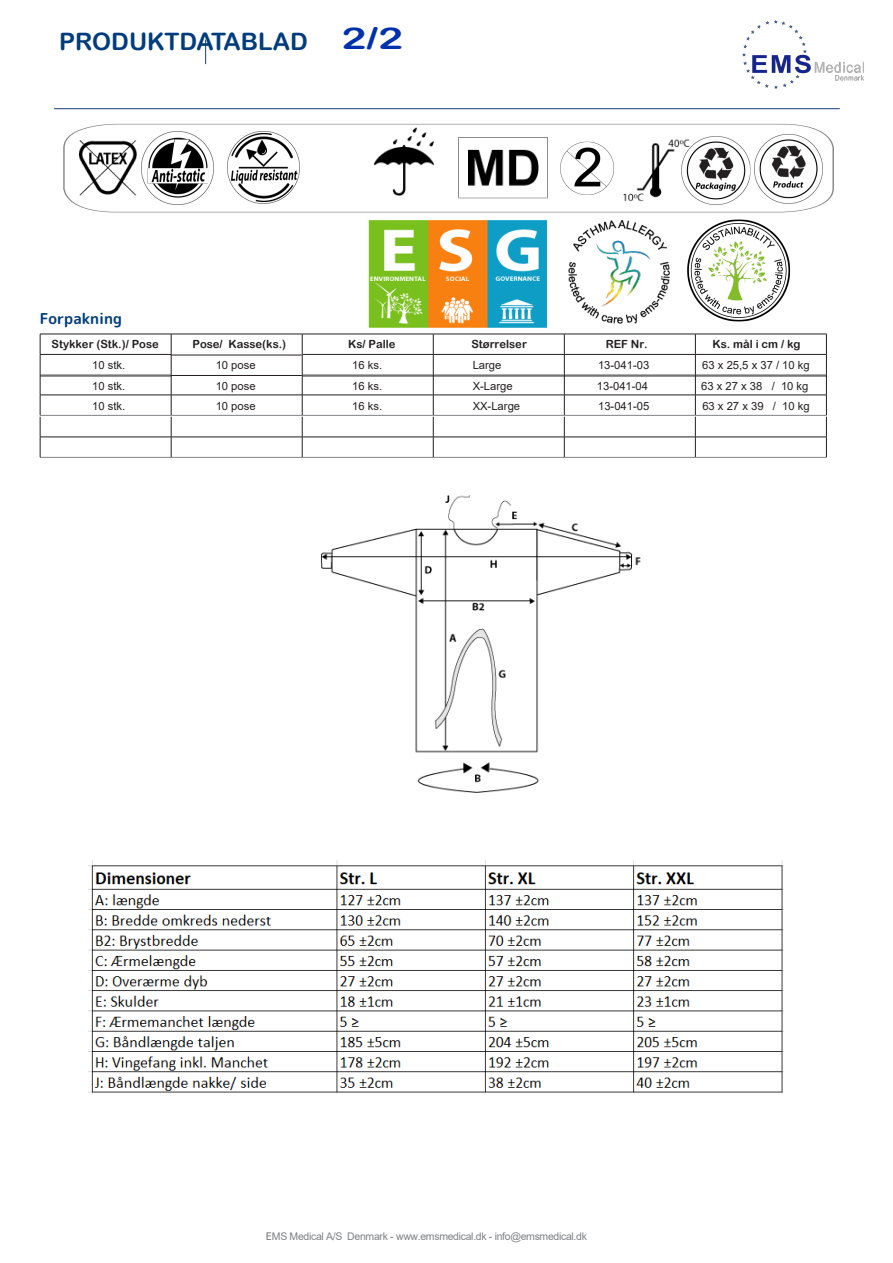
<style>
.page{position:relative;width:893px;height:1263px;background:#fff}
.page>*{position:absolute;margin:0;border:0;box-sizing:border-box;transform-origin:0 0}
.t1{font:24px "Arial Rounded MT Bold";color:#013d7d}
.t2{font:700 15px "Rounded Mplus 1 c";color:#013d7d}
.t3{font:11.25px "Arial";color:#231f20}
.t4{font:11.25px "Arial Rounded MT Bold";color:#231f20}
.t5{font:10.5px "Arial";letter-spacing:-.03em;color:#808285}
.s1{font-size:30px;color:#0031ad}
.s2{font-family:"Rounded Mplus 1 c";font-weight:500}
</style>
<div class="page">
<svg style="left:205px;top:40px;width:1px;height:24px"></svg>
<hr style="left:54px;top:108px;width:785px;height:1px;background:#153f74">
<hr style="left:695px;top:375px;width:132px;height:1px;background:#808285">
<hr style="left:564px;top:375px;width:131px;height:1px;background:#808285">
<hr style="left:433px;top:375px;width:131px;height:1px;background:#808285">
<hr style="left:302px;top:375px;width:131px;height:1px;background:#808285">
<hr style="left:40px;top:375px;width:131px;height:1px;background:#808285">
<hr style="left:695px;top:354px;width:132px;height:1px;background:#231f20">
<hr style="left:564px;top:354px;width:131px;height:1px;background:#231f20">
<hr style="left:433px;top:354px;width:131px;height:1px;background:#231f20">
<hr style="left:302px;top:354px;width:131px;height:1px;background:#231f20">
<hr style="left:171px;top:375px;width:131px;height:1px;background:#231f20">
<hr style="left:40px;top:354px;width:131px;height:1px;background:#231f20">
<hr style="left:695px;top:334px;width:132px;height:1px;background:#231f20">
<hr style="left:564px;top:334px;width:131px;height:1px;background:#231f20">
<hr style="left:433px;top:334px;width:131px;height:1px;background:#231f20">
<hr style="left:302px;top:334px;width:131px;height:1px;background:#231f20">
<hr style="left:171px;top:334px;width:131px;height:1px;background:#231f20">
<hr style="left:40px;top:334px;width:131px;height:1px;background:#231f20">
<hr style="left:40px;top:376px;width:131px;height:1px;background:#231f20">
<hr style="left:171px;top:355px;width:131px;height:1px;background:#231f20">
<hr style="left:302px;top:376px;width:131px;height:1px;background:#231f20">
<hr style="left:433px;top:376px;width:131px;height:1px;background:#231f20">
<hr style="left:564px;top:376px;width:131px;height:1px;background:#231f20">
<hr style="left:695px;top:376px;width:132px;height:1px;background:#231f20">
<hr style="left:40px;top:395px;width:131px;height:1px;background:#231f20">
<hr style="left:171px;top:395px;width:131px;height:1px;background:#231f20">
<hr style="left:302px;top:395px;width:131px;height:1px;background:#231f20">
<hr style="left:433px;top:395px;width:131px;height:1px;background:#231f20">
<hr style="left:564px;top:395px;width:131px;height:1px;background:#231f20">
<hr style="left:695px;top:395px;width:132px;height:1px;background:#231f20">
<hr style="left:40px;top:415px;width:131px;height:1px;background:#808285">
<hr style="left:171px;top:415px;width:131px;height:1px;background:#808285">
<hr style="left:302px;top:415px;width:131px;height:1px;background:#808285">
<hr style="left:433px;top:415px;width:131px;height:1px;background:#808285">
<hr style="left:564px;top:415px;width:131px;height:1px;background:#808285">
<hr style="left:695px;top:415px;width:132px;height:1px;background:#808285">
<hr style="left:695px;top:457px;width:132px;height:1px;background:#808285">
<hr style="left:564px;top:457px;width:131px;height:1px;background:#808285">
<hr style="left:433px;top:457px;width:131px;height:1px;background:#808285">
<hr style="left:302px;top:457px;width:131px;height:1px;background:#808285">
<hr style="left:171px;top:457px;width:131px;height:1px;background:#808285">
<hr style="left:40px;top:457px;width:131px;height:1px;background:#808285">
<hr style="left:695px;top:437px;width:132px;height:1px;background:#231f20">
<hr style="left:564px;top:437px;width:131px;height:1px;background:#231f20">
<hr style="left:433px;top:437px;width:131px;height:1px;background:#231f20">
<hr style="left:302px;top:437px;width:131px;height:1px;background:#231f20">
<hr style="left:171px;top:437px;width:131px;height:1px;background:#231f20">
<hr style="left:40px;top:437px;width:131px;height:1px;background:#231f20">
<svg style="left:826px;top:334px;width:1px;height:123px"></svg>
<svg style="left:695px;top:335px;width:1px;height:122px"></svg>
<svg style="left:564px;top:334px;width:1px;height:123px"></svg>
<svg style="left:433px;top:341px;width:1px;height:116px"></svg>
<svg style="left:302px;top:334px;width:1px;height:123px"></svg>
<svg style="left:171px;top:334px;width:1px;height:123px"></svg>
<svg style="left:40px;top:334px;width:1px;height:123px"></svg>
<img style="left:743px;top:21px;width:121px;height:67px">
<svg style="left:63px;top:124px;width:771px;height:89px"></svg>
<img style="left:141px;top:132px;width:73px;height:72px">
<img style="left:79px;top:141px;width:57px;height:55px">
<img style="left:654px;top:208px;width:161px;height:127px">
<img style="left:569px;top:220px;width:101px;height:104px">
<img style="left:374px;top:127px;width:59px;height:69px">
<img style="left:622px;top:137px;width:59px;height:67px">
<img style="left:356px;top:220px;width:205px;height:121px">
<img style="left:754px;top:135px;width:68px;height:68px">
<img style="left:681px;top:136px;width:69px;height:69px">
<img style="left:459px;top:138px;width:89px;height:66px">
<img style="left:227px;top:132px;width:72px;height:72px">
<img style="left:560px;top:140px;width:54px;height:63px">
<img style="left:321px;top:495px;width:320px;height:298px">
<img style="left:89px;top:860px;width:695px;height:233px">
<h1 class="t1" style="left:59px;top:27px;width:345px">PRODUKTDATABLAD <span class="s1">2/2</span></h1>
<h2 class="t2" style="left:40px;top:308px;width:84px">Forpakning</h2>
<p class="t3" style="left:92px;top:359px;width:35px">10 stk.</p>
<p class="t3" style="left:216px;top:359px;width:42px">10 pose</p>
<p class="t3" style="left:352px;top:359px;width:31px">16 ks.</p>
<p class="t3" style="left:473px;top:359px;width:30px">Large</p>
<p class="t3" style="left:598px;top:359px;width:53px">13-041-03</p>
<p class="t3" style="left:702px;top:359px;width:109px">63 x 25,5 x 37 / 10 kg</p>
<p class="t3" style="left:92px;top:380px;width:35px">10 stk.</p>
<p class="t3" style="left:216px;top:380px;width:42px">10 pose</p>
<p class="t3" style="left:352px;top:380px;width:31px">16 ks.</p>
<p class="t3" style="left:473px;top:380px;width:42px">X-Large</p>
<p class="t3" style="left:597px;top:380px;width:53px">13-041-04</p>
<p class="t3" style="left:701px;top:380px;width:109px">63 x 27 x 38 / 10 kg</p>
<p class="t3" style="left:92px;top:400px;width:35px">10 stk.</p>
<p class="t3" style="left:216px;top:400px;width:42px">10 pose</p>
<p class="t3" style="left:352px;top:400px;width:31px">16 ks.</p>
<p class="t3" style="left:473px;top:400px;width:49px">XX-Large</p>
<p class="t3" style="left:598px;top:400px;width:53px">13-041-05</p>
<p class="t3" style="left:702px;top:400px;width:109px">63 x 27 x 39 / 10 kg</p>
<p class="t4" style="left:52px;top:338px;width:109px">Stykker (Stk.)/ Pose</p>
<p class="t4" style="left:193px;top:338px;width:95px">Pose/ Kasse(ks.)</p>
<p class="t4" style="left:348px;top:338px;width:49px">Ks/ Palle</p>
<p class="t4" style="left:471px;top:338px;width:57px">Størrelser</p>
<p class="t4" style="left:606px;top:338px;width:44px">REF Nr.</p>
<p class="t4" style="left:712px;top:338px;width:89px">Ks. mål i cm / kg</p>
<p class="t5" style="left:266px;top:1231px;width:322px"><span class="s2">E</span>MS Medical A/S Denmark - www.emsmedical.dk - info@emsmedical.dk</p>
</div>
